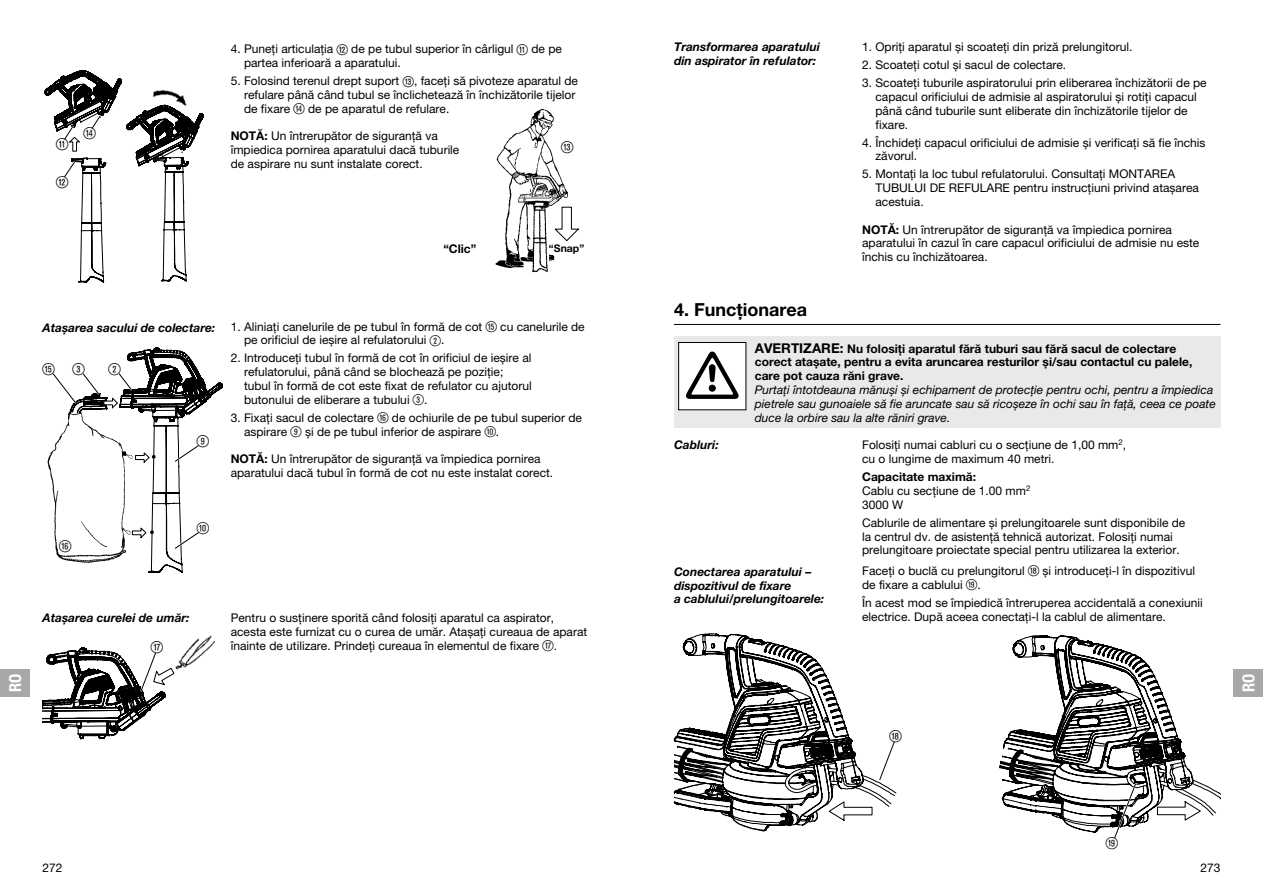
<style>
.page{position:relative;width:1263px;height:893px;background:#fff}
.page>*{position:absolute;margin:0;border:0;box-sizing:border-box;transform-origin:0 0}
.t1{font:700 18px "GARDENA Pro";color:#000}
.t2{font:16.5px "Ziffernim Kreisund Quadrat BQ";color:#000}
.t3{font:16.5px "GARDENA Pro Bo Cond";color:#fff}
.t4{font:12px/13.8px "GARDENA Pro";color:#000}
.t5{font:italic 12px/13.8px "GARDENA Pro";color:#000}
.t6{font:italic 700 12px/13.8px "GARDENA Pro";color:#000}
.t7{font:700 12px/13.8px "GARDENA Pro";color:#000}
.t8{font:10.5px "GARDENA 75 Bold";color:#000}
.s1{font-family:"Ziffernim Kreisund Quadrat BQ";font-size:15px}
.s2{font-weight:700}
.s3{font-size:13.5px}
</style>
<div class="page">
<svg style="left:45px;top:69px;width:159px;height:214px"></svg>
<img style="left:496px;top:175px;width:55px;height:91px">
<img style="left:516px;top:110px;width:38px;height:65px">
<img style="left:498px;top:192px;width:62px;height:81px">
<img style="left:545px;top:175px;width:6px;height:15px">
<img style="left:496px;top:133px;width:33px;height:52px">
<img style="left:551px;top:171px;width:17px;height:29px">
<svg style="left:553px;top:206px;width:26px;height:36px"></svg>
<img style="left:545px;top:153px;width:9px;height:6px">
<img style="left:540px;top:159px;width:18px;height:16px">
<svg style="left:51px;top:347px;width:172px;height:226px"></svg>
<img style="left:175px;top:636px;width:40px;height:34px">
<svg style="left:43px;top:647px;width:132px;height:92px"></svg>
<div style="left:674px;top:337px;width:546px;height:91px;background:#e9e9ea"></div>
<hr style="left:674px;top:324px;width:546px;height:1px;background:#000">
<div style="left:679px;top:342px;width:67px;height:68px;background:#fff"></div>
<svg style="left:686px;top:352px;width:53px;height:47px"></svg>
<div style="left:678px;top:342px;width:68px;height:68px;border:1px solid #000"></div>
<svg style="left:674px;top:634px;width:222px;height:197px"></svg>
<svg style="left:1000px;top:635px;width:221px;height:204px"></svg>
<div style="left:0;top:669px;width:30px;height:27px;background:#a7a8aa"></div>
<div style="left:1233px;top:669px;width:30px;height:27px;background:#a7a8aa"></div>
<h2 class="t2" style="left:56px;top:135px;width:14px">Q</h2>
<h2 class="t2" style="left:56px;top:172px;width:14px">W</h2>
<h2 class="t2" style="left:84px;top:124px;width:14px">R</h2>
<p class="t4" style="left:244px;top:42px;width:319px;text-indent:-13px">4. Puneţi articulaţia <span class="s1">W</span> de pe tubul superior în cârligul <span class="s1">Q</span> de pe partea inferioară a aparatului.</p>
<p class="t4" style="left:244px;top:74px;width:335px;text-indent:-13px">5. Folosind terenul drept suport <span class="s1">E</span>, faceţi să pivoteze aparatul de refulare până când tubul se înclichetează în închizătorile tijelor de fixare <span class="s1">R</span> de pe aparatul de refulare.</p>
<p class="t4" style="left:231px;top:129px;width:230px"><span class="s2">NOTĂ:</span> Un întrerupător de siguranţă va împiedica pornirea aparatului dacă tuburile de aspirare nu sunt instalate corect.</p>
<h2 class="t2" style="left:561px;top:138px;width:14px">E</h2>
<p class="t7" style="left:443px;top:241px;width:35px">“Clic”</p>
<p class="t8" style="left:549px;top:242px;width:37px">“Snap”</p>
<p class="t6" style="left:43px;top:320px;width:174px">Ataşarea sacului de colectare:</p>
<h2 class="t2" style="left:43px;top:360px;width:44px">T 3</h2>
<h2 class="t2" style="left:109px;top:360px;width:14px">2</h2>
<h2 class="t2" style="left:197px;top:432px;width:14px">9</h2>
<p class="t4" style="left:244px;top:319px;width:342px;text-indent:-13px">1. Aliniaţi canelurile de pe tubul în formă de cot <span class="s1">T</span> cu canelurile de pe orificiul de ieşire al refulatorului <span class="s1">2</span>.</p>
<p class="t4" style="left:244px;top:351px;width:289px;text-indent:-13px">2. Introduceţi tubul în formă de cot în orificiul de ieşire al refulatorului, până când se blochează pe poziţie; tubul în formă de cot este fixat de refulator cu ajutorul butonului de eliberare a tubului <span class="s1">3</span>.</p>
<p class="t4" style="left:244px;top:411px;width:339px;text-indent:-13px">3. Fixaţi sacul de colectare <span class="s1">Z</span> de ochiurile de pe tubul superior de aspirare <span class="s1">9</span> şi de pe tubul inferior de aspirare <span class="s1">0</span>.</p>
<p class="t4" style="left:231px;top:452px;width:324px"><span class="s2">NOTĂ:</span> Un întrerupător de siguranţă va împiedica pornirea aparatului dacă tubul în formă de cot nu este instalat corect.</p>
<h2 class="t2" style="left:59px;top:537px;width:14px">Z</h2>
<h2 class="t2" style="left:197px;top:519px;width:14px">0</h2>
<h2 class="t3" style="left:5px;top:692px;width:20px;rotate:-90deg">RO</h2>
<p class="t6" style="left:43px;top:610px;width:149px">Ataşarea curelei de umăr:</p>
<h2 class="t2" style="left:151px;top:637px;width:14px">U</h2>
<p class="t4" style="left:231px;top:611px;width:358px">Pentru o susţinere sporită când folosiţi aparatul ca aspirator, acesta este furnizat cu o curea de umăr. Ataşaţi cureaua de aparat înainte de utilizare. Prindeţi cureaua în elementul de fixare <span class="s1">U</span>.</p>
<p class="t4" style="left:43px;top:860px;width:22px">272</p>
<p class="t6" style="left:674px;top:40px;width:147px">Transformarea aparatului din aspirator în refulator:</p>
<p class="t4" style="left:862px;top:40px;width:272px">1. Opriţi aparatul şi scoateţi din priză prelungitorul.</p>
<p class="t4" style="left:862px;top:58px;width:206px">2. Scoateţi cotul şi sacul de colectare.</p>
<p class="t4" style="left:875px;top:76px;width:333px;text-indent:-13px">3. Scoateţi tuburile aspiratorului prin eliberarea închizătorii de pe capacul orificiului de admisie al aspiratorului şi rotiţi capacul până când tuburile sunt eliberate din închizătorile tijelor de fixare.</p>
<p class="t4" style="left:875px;top:135px;width:332px;text-indent:-13px">4. Închideţi capacul orificiului de admisie şi verificaţi să fie închis zăvorul.</p>
<p class="t4" style="left:875px;top:167px;width:325px;text-indent:-13px">5. Montaţi la loc tubul refulatorului. Consultaţi MONTAREA<br>TUBULUI DE REFULARE pentru instrucţiuni privind ataşarea acestuia.</p>
<p class="t4" style="left:862px;top:222px;width:339px"><span class="s2">NOTĂ:</span> Un întrerupător de siguranţă va împiedica pornirea aparatului în cazul în care capacul orificiului de admisie nu este închis cu închizătoarea.</p>
<h1 class="t1" style="left:674px;top:298px;width:135px">4. Funcţionarea</h1>
<p class="t7" style="left:755px;top:341px;width:439px"><span class="s3">AVERTIZARE:</span> Nu folosiţi aparatul fără tuburi sau fără sacul de colectare corect ataşate, pentru a evita aruncarea resturilor şi/sau contactul cu palele, care pot cauza răni grave.</p>
<p class="t5" style="left:755px;top:383px;width:462px">Purtaţi întotdeauna mănuşi şi echipament de protecţie pentru ochi, pentru a împiedica pietrele sau gunoaiele să fie aruncate sau să ricoşeze în ochi sau în faţă, ceea ce poate duce la orbire sau la alte răniri grave.</p>
<p class="t6" style="left:674px;top:438px;width:46px">Cabluri:</p>
<p class="t4" style="left:862px;top:438px;width:266px">Folosiţi numai cabluri cu o secţiune de 1,00 mm<sup>2</sup>, cu o lungime de maximum 40 metri.</p>
<p class="t4" style="left:862px;top:470px;width:170px"><span class="s2">Capacitate maximă:<br></span>Cablu cu secţiune de 1.00 mm<sup>2<br></sup>3000 W</p>
<p class="t4" style="left:862px;top:516px;width:325px">Cablurile de alimentare şi prelungitoarele sunt disponibile de la centrul dv. de asistenţă tehnică autorizat. Folosiţi numai prelungitoare proiectate special pentru utilizarea la exterior.</p>
<p class="t6" style="left:674px;top:564px;width:152px">Conectarea aparatului – dispozitivul de fixare<br>a cablului/prelungitoarele:</p>
<p class="t4" style="left:862px;top:564px;width:334px">Faceţi o buclă cu prelungitorul <span class="s1">I</span> şi introduceţi-l în dispozitivul de fixare a cablului <span class="s1">O</span>.</p>
<p class="t4" style="left:862px;top:595px;width:342px">În acest mod se împiedică întreruperea accidentală a conexiunii electrice. După aceea conectaţi-l la cablul de alimentare.</p>
<h2 class="t2" style="left:889px;top:726px;width:14px">I</h2>
<h2 class="t3" style="left:1238px;top:692px;width:20px;rotate:-90deg">RO</h2>
<h2 class="t2" style="left:1106px;top:833px;width:14px">O</h2>
<p class="t4" style="left:1200px;top:860px;width:22px">273</p>
</div>
